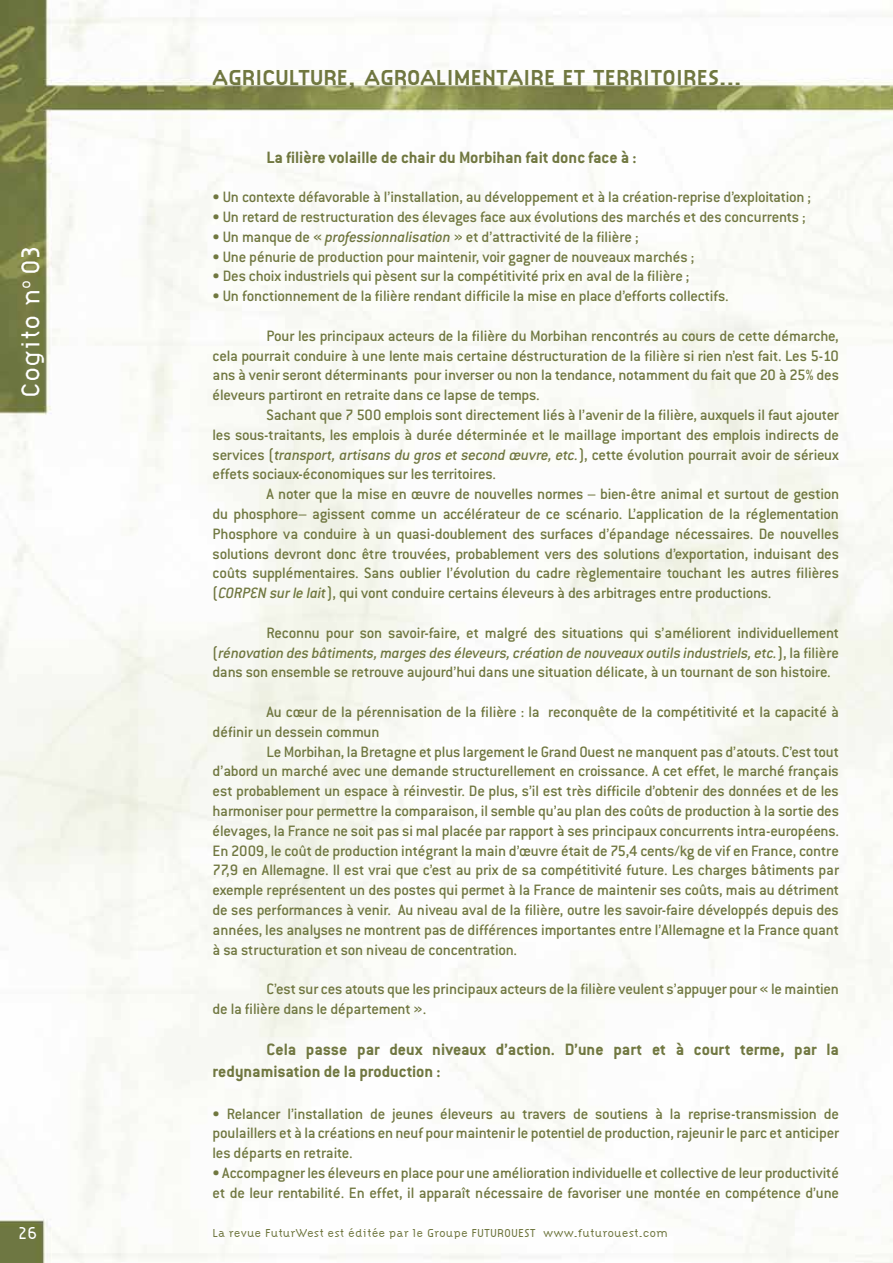
<style>
.page{position:relative;width:893px;height:1263px;background:#fff}
.page>*{position:absolute;margin:0;border:0;box-sizing:border-box;transform-origin:0 0}
.t1{font:300 27px "Citizen";color:#fff}
.t2{font:700 22.5px "Citizen";color:#707740}
.t3{font:700 18px/21.6px "Conduit ITC";color:#707740}
.t4{font:300 18px "Citizen";color:#fff}
.t5{font:500 16.5px/19.8px "Conduit ITC";letter-spacing:-.01em;color:#707740;text-align:justify}
.t6{font:300 12px "Citizen";color:#707740}
.s1{font-style:italic}
</style>
<div class="page">
<img style="left:0;top:0;width:893px;height:1263px">
<h1 class="t1" style="left:15px;top:398px;width:153px;rotate:-90deg">Cogito n<sup>o</sup> 03</h1>
<p class="t4" style="left:18px;top:1222px;width:21px">26</p>
<h2 class="t2" style="left:213px;top:64px;width:15px">AGR</h2>
<h2 class="t2" style="left:255px;top:64px;width:21px">ICULTURE</h2>
<h2 class="t2" style="left:348px;top:64px;width:120px">, AGROALIMENT</h2>
<h2 class="t2" style="left:508px;top:64px;width:99px">AIRE ET TERR</h2>
<h2 class="t2" style="left:643px;top:64px;width:100px">ITOIRES...</h2>
<p class="t3" style="left:267px;top:146px;width:372px">La filière volaille de chair du Morbihan fait donc face à :</p>
<p class="t5" style="left:213px;top:187px;width:600px">• Un contexte défavorable à l’installation, au développement et à la création-reprise d’exploitation ;</p>
<p class="t5" style="left:213px;top:207px;width:595px">• Un retard de restructuration des élevages face aux évolutions des marchés et des concurrents ;</p>
<p class="t5" style="left:213px;top:227px;width:428px">• Un manque de « <span class="s1">professionnalisation</span> » et d’attractivité de la filière ;</p>
<p class="t5" style="left:213px;top:246px;width:483px">• Une pénurie de production pour maintenir, voir gagner de nouveaux marchés ;</p>
<p class="t5" style="left:213px;top:266px;width:478px">• Des choix industriels qui pèsent sur la compétitivité prix en aval de la filière ;</p>
<p class="t5" style="left:213px;top:286px;width:518px">• Un fonctionnement de la filière rendant difficile la mise en place d’efforts collectifs.</p>
<p class="t5" style="left:213px;top:326px;width:628px;text-indent:54px">Pour les principaux acteurs de la filière du Morbihan rencontrés au cours de cette démarche, cela pourrait conduire à une lente mais certaine déstructuration de la filière si rien n’est fait. Les 5-10 ans à venir seront déterminants pour inverser ou non la tendance, notamment du fait que 20 à 25% des éleveurs partiront en retraite dans ce lapse de temps.</p>
<p class="t5" style="left:213px;top:405px;width:628px;text-indent:54px">Sachant que 7 500 emplois sont directement liés à l’avenir de la filière, auxquels il faut ajouter les sous-traitants, les emplois à durée déterminée et le maillage important des emplois indirects de services (<span class="s1">transport, artisans du gros et second œuvre, etc.</span>), cette évolution pourrait avoir de sérieux effets sociaux-économiques sur les territoires.</p>
<p class="t5" style="left:213px;top:484px;width:628px;text-indent:54px">A noter que la mise en œuvre de nouvelles normes – bien-être animal et surtout de gestion du phosphore– agissent comme un accélérateur de ce scénario. L’application de la réglementation Phosphore va conduire à un quasi-doublement des surfaces d’épandage nécessaires. De nouvelles solutions devront donc être trouvées, probablement vers des solutions d’exportation, induisant des coûts supplémentaires. Sans oublier l’évolution du cadre règlementaire touchant les autres filières (<span class="s1">CORPEN sur le lait</span>), qui vont conduire certains éleveurs à des arbitrages entre productions.</p>
<p class="t5" style="left:213px;top:623px;width:628px;text-indent:54px">Reconnu pour son savoir-faire, et malgré des situations qui s’améliorent individuellement (<span class="s1">rénovation des bâtiments, marges des éleveurs, création de nouveaux outils industriels, etc.</span>), la filière dans son ensemble se retrouve aujourd’hui dans une situation délicate, à un tournant de son histoire.</p>
<p class="t5" style="left:213px;top:702px;width:628px;text-indent:54px">Au cœur de la pérennisation de la filière : la reconquête de la compétitivité et la capacité à définir un dessein commun</p>
<p class="t5" style="left:213px;top:741px;width:628px;text-indent:54px">Le Morbihan, la Bretagne et plus largement le Grand Ouest ne manquent pas d’atouts. C’est tout d’abord un marché avec une demande structurellement en croissance. A cet effet, le marché français est probablement un espace à réinvestir. De plus, s’il est très difficile d’obtenir des données et de les harmoniser pour permettre la comparaison, il semble qu’au plan des coûts de production à la sortie des élevages, la France ne soit pas si mal placée par rapport à ses principaux concurrents intra-européens.<br>En 2009, le coût de production intégrant la main d’œuvre était de 75,4 cents/kg de vif en France, contre 77,9 en Allemagne. Il est vrai que c’est au prix de sa compétitivité future. Les charges bâtiments par exemple représentent un des postes qui permet à la France de maintenir ses coûts, mais au détriment de ses performances à venir. Au niveau aval de la filière, outre les savoir-faire développés depuis des années, les analyses ne montrent pas de différences importantes entre l’Allemagne et la France quant à sa structuration et son niveau de concentration.</p>
<p class="t5" style="left:213px;top:979px;width:628px;text-indent:54px">C’est sur ces atouts que les principaux acteurs de la filière veulent s’appuyer pour « le maintien de la filière dans le département ».</p>
<p class="t3" style="left:213px;top:1039px;width:628px;text-indent:54px">Cela passe par deux niveaux d’action. D’une part et à court terme, par la redynamisation de la production :</p>
<p class="t5" style="left:213px;top:1103px;width:628px">• Relancer l’installation de jeunes éleveurs au travers de soutiens à la reprise-transmission de poulaillers et à la créations en neuf pour maintenir le potentiel de production, rajeunir le parc et anticiper les départs en retraite.</p>
<p class="t5" style="left:213px;top:1163px;width:628px">• Accompagner les éleveurs en place pour une amélioration individuelle et collective de leur productivité et de leur rentabilité. En effet, il apparaît nécessaire de favoriser une montée en compétence d’une</p>
<p class="t6" style="left:213px;top:1226px;width:457px">La revue FuturWest est éditée par le Groupe FUTUROUEST www.futurouest.com</p>
</div>
